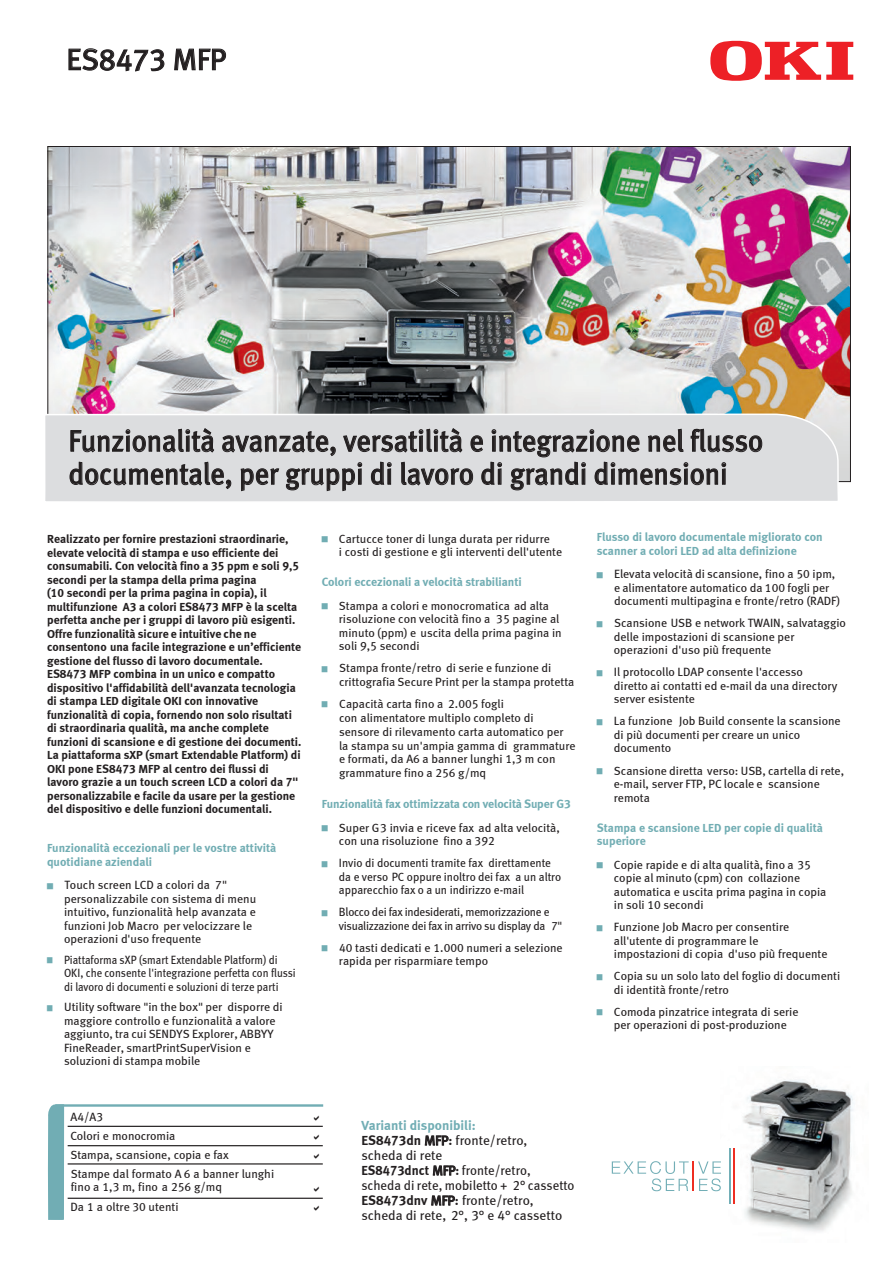
<style>
.page{position:relative;width:893px;height:1263px;background:#fff}
.page>*{position:absolute;margin:0;border:0;box-sizing:border-box;transform-origin:0 0}
.t1{font:30px/33px "Meta Book LF";color:#231f20;scale:.94 1}
.t2{font:30px "Meta Book LF";color:#231f20}
.t3{font:13.5px/15px "Meta Book LF";color:#231f20}
.t4{font:13.5px "Meta Bold LF";color:#71adb4}
.t5{font:12px/13.5px "Meta Book LF";color:#231f20}
.t6{font:12px/13.5px "Meta Bold LF";color:#231f20}
.t7{font:12px/13.5px "Meta Bold LF";color:#71adb3}
.t8{font:12px/13.5px "Meta Book LF";color:#231f20;scale:.9 1}
.t9{font:12px/13.5px "Meta Book LF";color:#231f20;scale:.95 1}
.t10{font:12px/13.5px "Meta Book LF";letter-spacing:-.02em;color:#231f20;scale:.95 1}
.s1{font-family:"Meta Bold LF"}
</style>
<div class="page">
<svg style="left:68px;top:48px;width:97px;height:24px"></svg>
<svg style="left:174px;top:48px;width:52px;height:23px"></svg>
<svg style="left:710px;top:41px;width:143px;height:40px"></svg>
<img style="left:49px;top:148px;width:800px;height:332px">
<svg style="left:45px;top:413px;width:795px;height:89px;background:#dddedf"></svg>
<svg style="left:69px;top:427px;width:694px;height:65px;background:#bdbdbf"></svg>
<img style="left:743px;top:1079px;width:110px;height:153px">
<div style="left:48px;top:1104px;width:16px;height:116px;background:#71adb4"></div>
<hr style="left:55px;top:1104px;width:268px;height:3px;background:#71adb4">
<hr style="left:68px;top:1126px;width:255px;height:1px;background:#231f20">
<hr style="left:68px;top:1145px;width:255px;height:1px;background:#231f20">
<hr style="left:68px;top:1163px;width:255px;height:1px;background:#231f20">
<hr style="left:68px;top:1198px;width:255px;height:1px;background:#231f20">
<svg style="left:425px;top:1135px;width:24px;height:10px"></svg>
<svg style="left:433px;top:1165px;width:23px;height:10px"></svg>
<svg style="left:431px;top:1195px;width:24px;height:10px"></svg>
<svg style="left:611px;top:1148px;width:124px;height:56px"></svg>
<h1 class="t2" style="left:66px;top:42px;width:161px">ES8473 MFP</h1>
<h1 class="t1" style="left:69px;top:424px;width:740px">Funzionalità avanzate, versatilità e integrazione nel flusso documentale, per gruppi di lavoro di grandi dimensioni</h1>
<p class="t6" style="left:47px;top:532px;width:256px">Realizzato per fornire prestazioni straordinarie, elevate velocità di stampa e uso efficiente dei consumabili. Con velocità fino a 35 ppm e soli 9,5 secondi per la stampa della prima pagina<br>(10 secondi per la prima pagina in copia), il multifunzione A3 a colori ES8473 MFP è la scelta perfetta anche per i gruppi di lavoro più esigenti.<br>Offre funzionalità sicure e intuitive che ne consentono una facile integrazione e un’efficiente gestione del flusso di lavoro documentale.<br>ES8473 MFP combina in un unico e compatto dispositivo l'affidabilità dell'avanzata tecnologia di stampa LED digitale OKI con innovative funzionalità di copia, fornendo non solo risultati di straordinaria qualità, ma anche complete funzioni di scansione e di gestione dei documenti.<br>La piattaforma sXP (smart Extendable Platform) di OKI pone ES8473 MFP al centro dei flussi di lavoro grazie a un touch screen LCD a colori da 7" personalizzabile e facile da usare per la gestione del dispositivo e delle funzioni documentali.</p>
<p class="t7" style="left:47px;top:841px;width:231px">Funzionalità eccezionali per le vostre attività quotidiane aziendali</p>
<p class="t5" style="left:64px;top:878px;width:194px">Touch screen LCD a colori da 7" personalizzabile con sistema di menu intuitivo, funzionalità help avanzata e funzioni Job Macro per velocizzare le operazioni d'uso frequente</p>
<p class="t8" style="left:64px;top:953px;width:259px">Piattaforma sXP (smart Extendable Platform) di<br>OKI, che consente l'integrazione perfetta con flussi di lavoro di documenti e soluzioni di terze parti</p>
<p class="t5" style="left:64px;top:1000px;width:220px">Utility software "in the box" per disporre di maggiore controllo e funzionalità a valore aggiunto, tra cui SENDYS Explorer, ABBYY FineReader, smartPrintSuperVision e soluzioni di stampa mobile</p>
<p class="t5" style="left:70px;top:1107px;width:205px;line-height:19px">A4/A3<br>Colori e monocromia<br>Stampa, scansione, copia e fax<br>Stampe dal formato A 6 a banner lunghi</p>
<p class="t5" style="left:70px;top:1177px;width:153px;line-height:19.5px">fino a 1,3 m, fino a 256 g/mq<br>Da 1 a oltre 30 utenti</p>
<p class="t5" style="left:339px;top:532px;width:225px">Cartucce toner di lunga durata per ridurre<br>i costi di gestione e gli interventi dell'utente</p>
<p class="t7" style="left:322px;top:575px;width:201px">Colori eccezionali a velocità strabilianti</p>
<p class="t5" style="left:339px;top:599px;width:224px">Stampa a colori e monocromatica ad alta risoluzione con velocità fino a 35 pagine al minuto (ppm) e uscita della prima pagina in soli 9,5 secondi</p>
<p class="t5" style="left:339px;top:661px;width:237px">Stampa fronte/retro di serie e funzione di crittografia Secure Print per la stampa protetta</p>
<p class="t5" style="left:339px;top:697px;width:238px">Capacità carta fino a 2.005 fogli<br>con alimentatore multiplo completo di sensore di rilevamento carta automatico per la stampa su un'ampia gamma di grammature e formati, da A6 a banner lunghi 1,3 m con grammature fino a 256 g/mq</p>
<p class="t7" style="left:322px;top:797px;width:250px">Funzionalità fax ottimizzata con velocità Super G3</p>
<p class="t5" style="left:339px;top:820px;width:222px">Super G3 invia e riceve fax ad alta velocità, con una risoluzione fino a 392</p>
<p class="t9" style="left:339px;top:856px;width:236px">Invio di documenti tramite fax direttamente da e verso PC oppure inoltro dei fax a un altro apparecchio fax o a un indirizzo e-mail</p>
<p class="t10" style="left:339px;top:905px;width:237px">Blocco dei fax indesiderati, memorizzazione e visualizzazione dei fax in arrivo su display da 7"</p>
<p class="t5" style="left:339px;top:940px;width:225px">40 tasti dedicati e 1.000 numeri a selezione rapida per risparmiare tempo</p>
<p class="t4" style="left:361px;top:1117px;width:116px">Varianti disponibili:</p>
<p class="t3" style="left:361px;top:1133px;width:215px"><span class="s1">ES8473dn</span> MFP<span class="s1">:</span> fronte/retro,<br>scheda di rete<br><span class="s1">ES8473dnct</span> MFP<span class="s1">:</span> fronte/retro,<br>scheda di rete, mobiletto + 2° cassetto<br><span class="s1">ES8473dnv</span> MFP<span class="s1">:</span> fronte/retro, scheda di rete, 2°, 3° e 4° cassetto</p>
<p class="t7" style="left:597px;top:530px;width:227px">Flusso di lavoro documentale migliorato con scanner a colori LED ad alta definizione</p>
<p class="t5" style="left:614px;top:567px;width:227px">Elevata velocità di scansione, fino a 50 ipm, e alimentatore automatico da 100 fogli per documenti multipagina e fronte/retro (RADF)</p>
<p class="t5" style="left:614px;top:616px;width:234px">Scansione USB e network TWAIN, salvataggio delle impostazioni di scansione per operazioni d'uso più frequente</p>
<p class="t5" style="left:614px;top:665px;width:225px">Il protocollo LDAP consente l'accesso diretto ai contatti ed e-mail da una directory server esistente</p>
<p class="t5" style="left:614px;top:714px;width:228px">La funzione Job Build consente la scansione di più documenti per creare un unico documento</p>
<p class="t5" style="left:614px;top:763px;width:232px">Scansione diretta verso: USB, cartella di rete, e-mail, server FTP, PC locale e scansione remota</p>
<p class="t7" style="left:597px;top:821px;width:228px">Stampa e scansione LED per copie di qualità superiore</p>
<p class="t5" style="left:614px;top:858px;width:214px">Copie rapide e di alta qualità, fino a 35 copie al minuto (cpm) con collazione automatica e uscita prima pagina in copia in soli 10 secondi</p>
<p class="t5" style="left:614px;top:920px;width:215px">Funzione Job Macro per consentire all'utente di programmare le impostazioni di copia d'uso più frequente</p>
<p class="t5" style="left:614px;top:969px;width:228px">Copia su un solo lato del foglio di documenti di identità fronte/retro</p>
<p class="t5" style="left:614px;top:1004px;width:186px">Comoda pinzatrice integrata di serie per operazioni di post-produzione</p>
</div>
